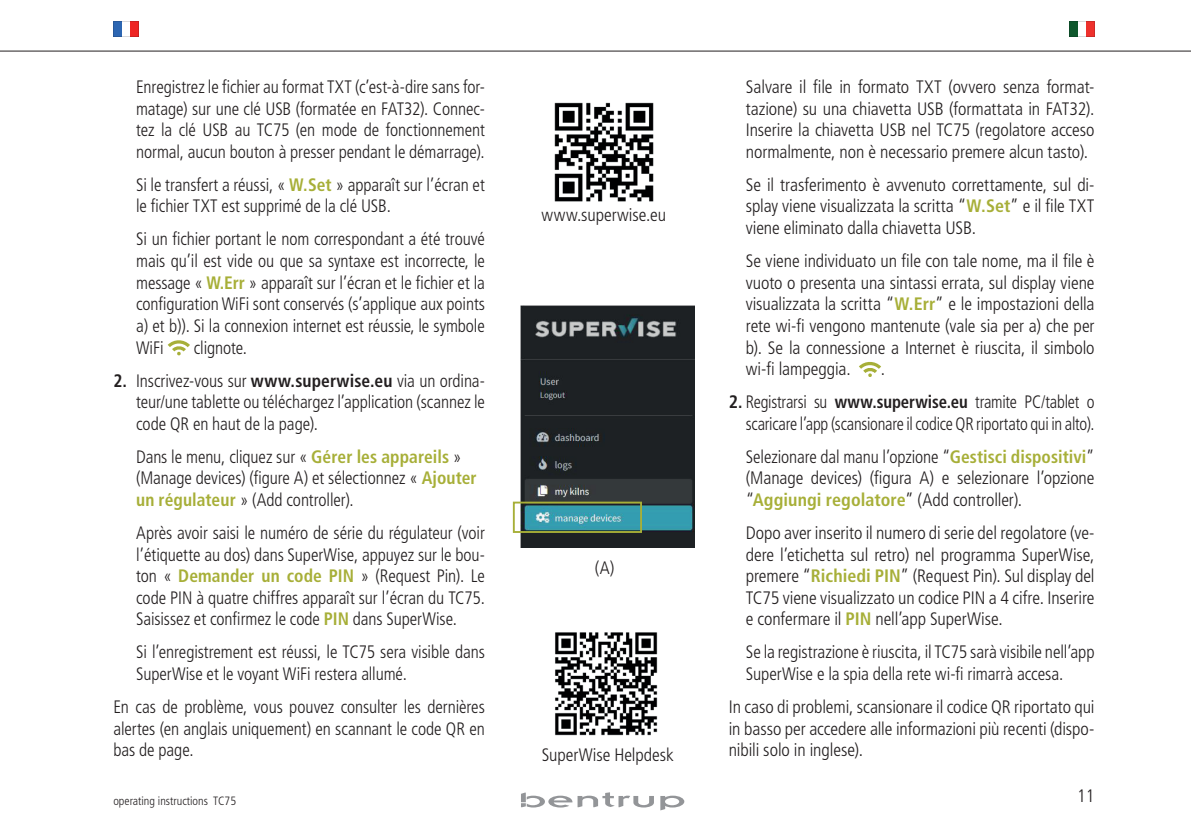
<style>
.page{position:relative;width:1191px;height:840px;background:#fff}
.page>*{position:absolute;margin:0;border:0;box-sizing:border-box;transform-origin:0 0}
.t1{font:300 condensed 18px/21.6px "Frutiger LT Pro";letter-spacing:-.005em;color:#231f20;text-align:justify}
.t2{font:300 condensed 18px/21.6px "Frutiger LT Pro";letter-spacing:-.005em;color:#231f20;text-align:right;scale:.93 1}
.t3{font:300 condensed 12px "Frutiger LT Pro";color:#231f20}
.s1{font-weight:700;color:#a7af38}
.s2{font-weight:700}
</style>
<div class="page">
<hr style="left:0;top:51px;width:1191px;height:1px;background:#231f20">
<svg style="left:660px;top:795px;width:24px;height:15px"></svg>
<svg style="left:521px;top:792px;width:133px;height:15px"></svg>
<svg style="left:1069px;top:22px;width:25px;height:15px"></svg>
<svg style="left:113px;top:22px;width:26px;height:15px"></svg>
<img style="left:520px;top:305px;width:175px;height:242px">
<div style="left:513px;top:501px;width:129px;height:31px;border:2px solid #a7af38"></div>
<img style="left:554px;top:102px;width:100px;height:100px">
<img style="left:555px;top:632px;width:103px;height:104px">
<svg style="left:859px;top:361px;width:22px;height:16px"></svg>
<svg style="left:168px;top:340px;width:22px;height:15px"></svg>
<p class="t1" style="left:136px;top:76px;width:350px">Enregistrez le fichier au format TXT (c’est-à-dire sans for&shy;matage) sur une clé USB (formatée en FAT32). Connec&shy;tez la clé USB au TC75 (en mode de fonctionnement normal, aucun bouton à presser pendant le démarrage).</p>
<p class="t1" style="left:136px;top:174px;width:350px">Si le transfert a réussi, « <span class="s1">W.Set</span> » apparaît sur l’écran et le fichier TXT est supprimé de la clé USB.</p>
<p class="t1" style="left:136px;top:228px;width:350px">Si un fichier portant le nom correspondant a été trouvé mais qu’il est vide ou que sa syntaxe est incorrecte, le message « <span class="s1">W.Err</span> » apparaît sur l’écran et le fichier et la configuration WiFi sont conservés (s’applique aux points a) et b)). Si la connexion internet est réussie, le symbole WiFi</p>
<p class="t1" style="left:194px;top:336px;width:54px">clignote.</p>
<p class="t1" style="left:136px;top:369px;width:350px;text-indent:-23px"><span class="s2">2.</span> Inscrivez-vous sur <span class="s2">www.superwise.eu</span> via un ordina&shy;teur/une tablette ou téléchargez l’application (scannez le code QR en haut de la page).</p>
<p class="t1" style="left:136px;top:445px;width:342px;text-align:left">Dans le menu, cliquez sur « <span class="s1">Gérer les appareils</span> » (Manage devices) (figure A) et sélectionnez « <span class="s1">Ajouter un régulateur</span> » (Add controller).</p>
<p class="t1" style="left:136px;top:522px;width:350px">Après avoir saisi le numéro de série du régulateur (voir l’étiquette au dos) dans SuperWise, appuyez sur le bou&shy;ton « <span class="s1">Demander un code PIN</span> » (Request Pin). Le code PIN à quatre chiffres apparaît sur l’écran du TC75.<br>Saisissez et confirmez le code <span class="s1">PIN</span> dans SuperWise.</p>
<p class="t1" style="left:136px;top:641px;width:350px">Si l’enregistrement est réussi, le TC75 sera visible dans<br>SuperWise et le voyant WiFi restera allumé.</p>
<p class="t1" style="left:113px;top:695px;width:373px">En cas de problème, vous pouvez consulter les dernières alertes (en anglais uniquement) en scannant le code QR en bas de page.</p>
<p class="t1" style="left:541px;top:204px;width:126px">www.superwise.eu</p>
<p class="t1" style="left:595px;top:557px;width:21px">(A)</p>
<p class="t1" style="left:541px;top:743px;width:133px">SuperWise Helpdesk</p>
<p class="t1" style="left:746px;top:76px;width:350px">Salvare il file in formato TXT (ovvero senza format&shy;tazione) su una chiavetta USB (formattata in FAT32).<br>Inserire la chiavetta USB nel TC75 (regolatore acceso normalmente, non è necessario premere alcun tasto).</p>
<p class="t1" style="left:746px;top:174px;width:350px">Se il trasferimento è avvenuto correttamente, sul di&shy;splay viene visualizzata la scritta “<span class="s1">W.Set</span>” e il file TXT viene eliminato dalla chiavetta USB.</p>
<p class="t1" style="left:746px;top:250px;width:350px">Se viene individuato un file con tale nome, ma il file è vuoto o presenta una sintassi errata, sul display viene visualizzata la scritta “<span class="s1">W.Err</span>” e le impostazioni della rete wi-fi vengono mantenute (vale sia per a) che per b). Se la connessione a Internet è riuscita, il simbolo wi-fi lampeggia.</p>
<p class="t1" style="left:881px;top:358px;width:6px">.</p>
<p class="t2" style="left:729px;top:391px;width:395px"><span class="s2">2.</span> Registrarsi su <span class="s2">www.superwise.eu</span> tramite PC/tablet o scaricare l’app (scansionare il codice QR riportato qui in alto).</p>
<p class="t1" style="left:746px;top:445px;width:350px">Selezionare dal manu l’opzione “<span class="s1">Gestisci dispositivi</span>” (Manage devices) (figura A) e selezionare l’opzione “<span class="s1">Aggiungi regolatore</span>” (Add controller).</p>
<p class="t1" style="left:746px;top:522px;width:350px">Dopo aver inserito il numero di serie del regolatore (ve&shy;dere l’etichetta sul retro) nel programma SuperWise, premere “<span class="s1">Richiedi PIN</span>” (Request Pin). Sul display del TC75 viene visualizzato un codice PIN a 4 cifre. Inserire e confermare il <span class="s1">PIN</span> nell’app SuperWise.</p>
<p class="t1" style="left:746px;top:641px;width:350px">Se la registrazione è riuscita, il TC75 sarà visibile nell’app<br>SuperWise e la spia della rete wi-fi rimarrà accesa.</p>
<p class="t1" style="left:729px;top:695px;width:367px">In caso di problemi, scansionare il codice QR riportato qui in basso per accedere alle informazioni più recenti (dispo&shy;nibili solo in inglese).</p>
<p class="t3" style="left:113px;top:793px;width:124px">operating instructions TC75</p>
<p class="t1" style="left:1077px;top:785px;width:19px">11</p>
</div>
